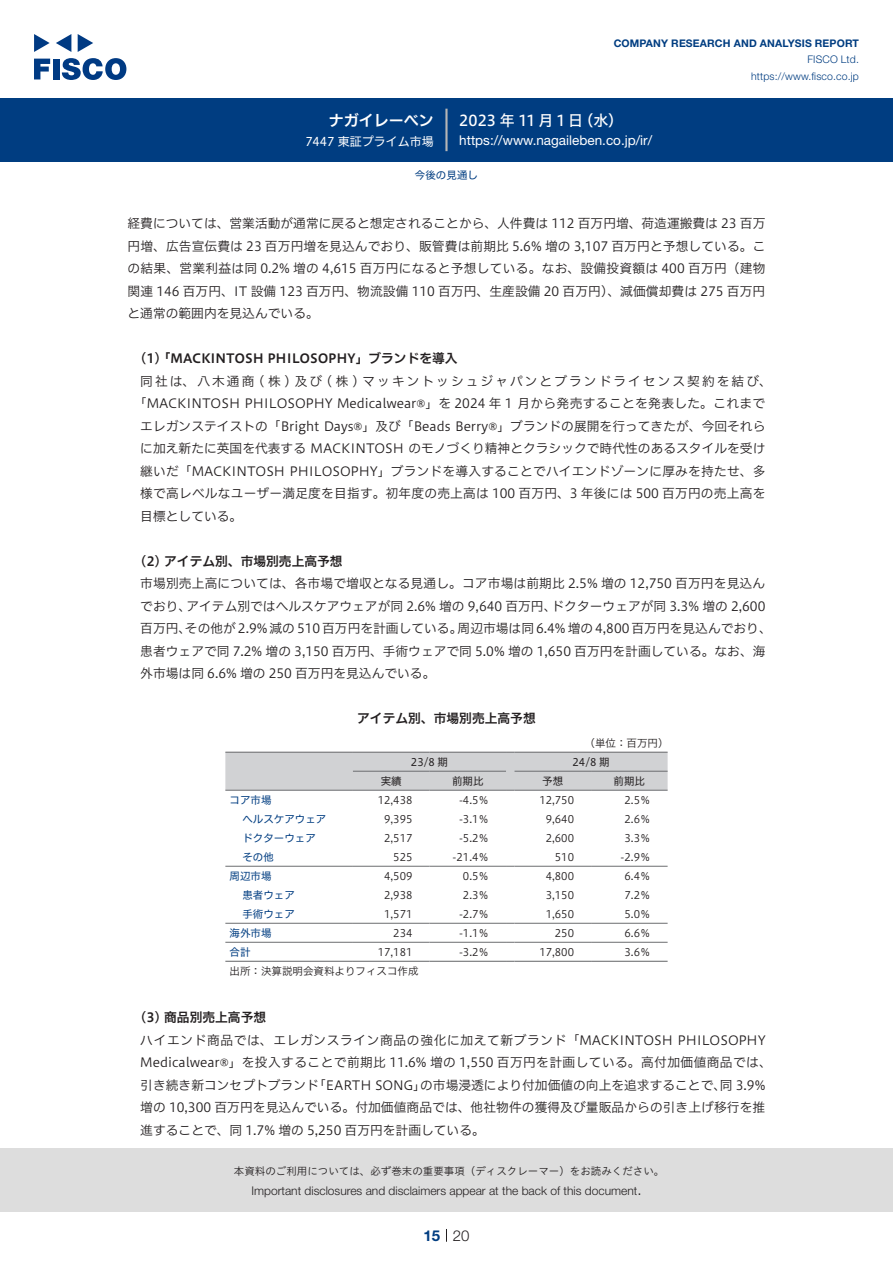
<style>
.page{position:relative;width:893px;height:1263px;background:#fff}
.page>*{position:absolute;margin:0;border:0;box-sizing:border-box;transform-origin:0 0}
.t1{font:15px "Hiragino UD Sans F Std N W5";letter-spacing:.175em;color:#fff}
.t2{font:15px "Hiragino UD Sans F Std N W6";color:#fff}
.t3{font:300 15px "Helvetica Neue LT Std";color:#231f20}
.t4{font:700 15px "Helvetica Neue LT Std";color:#003d81}
.t5{font:13.5px "Helvetica Neue LT Std";color:#fff}
.t6{font:12.75px/22.5px "Hiragino UD Sans F Std N W3";color:#231f20}
.t7{font:12.75px "Hiragino UD Sans F Std N W6";color:#231f20}
.t8{font:12.75px "Hiragino UD Sans F Std N W3";letter-spacing:.03em;color:#231f20}
.t9{font:12.75px "Hiragino UD Sans F Std N W3";letter-spacing:.05em;color:#231f20}
.t10{font:12.75px "Hiragino UD Sans F Std N W3";letter-spacing:.16em;color:#231f20}
.t11{font:300 12px "Helvetica Neue LT Std";color:#231f20}
.t12{font:12px "Hiragino UD Sans F Std N W4";color:#fff}
.t13{font:10.5px "Hiragino UD Sans F Std N W3";color:#231f20}
.t14{font:10.5px "Hiragino UD Sans F Std N W4";color:#003d81}
.t15{font:10.5px "Hiragino UD Sans Std W3";color:#231f20}
.t16{font:700 10.5px "Helvetica Neue LT Std";letter-spacing:.015em;color:#003d81}
.t17{font:300 10.5px/16.5px "Helvetica Neue LT Std";letter-spacing:.015em;color:#003d81;text-align:right}
.t18{font:10.5px "Hiragino UD Sans F Std N W4";color:#231f20}
</style>
<div class="page">
<div style="left:0;top:1148px;width:893px;height:64px;background:#ddd"></div>
<svg style="left:34px;top:59px;width:16px;height:20px"></svg>
<div style="left:53px;top:59px;width:6px;height:20px;background:#003a83"></div>
<svg style="left:62px;top:58px;width:64px;height:22px"></svg>
<svg style="left:34px;top:34px;width:16px;height:18px"></svg>
<svg style="left:78px;top:34px;width:15px;height:18px"></svg>
<svg style="left:56px;top:34px;width:15px;height:18px"></svg>
<div style="left:0;top:98px;width:893px;height:64px;background:#003d81"></div>
<hr style="left:445px;top:109px;width:3px;height:42px;background:#b5b5b6">
<svg style="left:446px;top:1229px;width:1px;height:13px"></svg>
<hr style="left:225px;top:866px;width:128px;height:1px;background:#6c6d70">
<hr style="left:353px;top:866px;width:76px;height:1px;background:#6c6d70">
<hr style="left:429px;top:866px;width:77px;height:1px;background:#6c6d70">
<hr style="left:514px;top:866px;width:77px;height:1px;background:#6c6d70">
<hr style="left:591px;top:866px;width:77px;height:1px;background:#6c6d70">
<hr style="left:225px;top:923px;width:128px;height:1px;background:#6c6d70">
<hr style="left:353px;top:923px;width:76px;height:1px;background:#6c6d70">
<hr style="left:429px;top:923px;width:77px;height:1px;background:#6c6d70">
<hr style="left:514px;top:923px;width:77px;height:1px;background:#6c6d70">
<hr style="left:591px;top:923px;width:77px;height:1px;background:#6c6d70">
<hr style="left:225px;top:942px;width:128px;height:1px;background:#6c6d70">
<hr style="left:353px;top:942px;width:76px;height:1px;background:#6c6d70">
<hr style="left:429px;top:942px;width:77px;height:1px;background:#6c6d70">
<hr style="left:514px;top:942px;width:77px;height:1px;background:#6c6d70">
<hr style="left:591px;top:942px;width:77px;height:1px;background:#6c6d70">
<svg style="left:225px;top:752px;width:443px;height:39px;background:#cbccce"></svg>
<hr style="left:514px;top:752px;width:77px;height:1px;background:#6c6d70">
<hr style="left:591px;top:752px;width:77px;height:1px;background:#6c6d70">
<hr style="left:225px;top:961px;width:128px;height:1px;background:#6c6d70">
<hr style="left:353px;top:961px;width:76px;height:1px;background:#6c6d70">
<hr style="left:429px;top:961px;width:77px;height:1px;background:#6c6d70">
<hr style="left:514px;top:961px;width:77px;height:1px;background:#6c6d70">
<hr style="left:591px;top:961px;width:77px;height:1px;background:#6c6d70">
<p class="t2" style="left:329px;top:109px;width:107px">ナガイレーベン</p>
<p class="t12" style="left:305px;top:132px;width:130px">7447 東証プライム市場</p>
<p class="t16" style="left:614px;top:37px;width:247px">COMPANY RESEARCH AND ANALYSIS REPORT</p>
<p class="t17" style="left:751px;top:51px;width:109px">FISCO Ltd. https://www.fisco.co j p.</p>
<p class="t1" style="left:459px;top:109px;width:126px">2023年11月1日</p>
<p class="t1" style="left:578px;top:109px;width:46px">（水(</p>
<p class="t5" style="left:459px;top:132px;width:194px">https://www.nagaileben. c o j p. /i r/</p>
<p class="t14" style="left:415px;top:167px;width:64px">今後の見通し</p>
<p class="t6" style="left:128px;top:211px;width:639px;text-align:justify">経費については、営業活動が通常に戻ると想定されることから、人件費は 112 百万円増、荷造運搬費は 23 百万円増、広告宣伝費は 23 百万円増を見込んでおり、販管費は前期比 5.6% 増の 3,107 百万円と予想している。この結果、営業利益は同 0.2% 増の 4,615 百万円になると予想している。なお、設備投資額は 400 百万円（建物関連 146 百万円、IT 設備 123 百万円、物流設備 110 百万円、生産設備 20 百万円）、減価償却費は 275 百万円と通常の範囲内を見込んでいる。</p>
<p class="t7" style="left:140px;top:349px;width:319px">1( ) 「MACKINTOSH PHILOSOPHY」ブランドを導入</p>
<p class="t10" style="left:140px;top:371px;width:633px">同社は、八木通商 ( 株 ) 及び ( 株 ) マッキントッシュジャパンとブランドライセンス契約を結び、</p>
<p class="t6" style="left:134px;top:391px;width:633px">「MACKINTOSH PHILOSOPHY Medicalwear®」を 2024 年 1 月から発売することを発表した。これまで</p>
<p class="t6" style="left:140px;top:414px;width:627px">エレガンステイストの「Bright Days®」及び「Beads Berry®」ブランドの展開を行ってきたが、今回それら</p>
<p class="t6" style="left:140px;top:436px;width:627px">に加え新たに英国を代表する MACKINTOSH のモノづくり精神とクラシックで時代性のあるスタイルを受け</p>
<p class="t6" style="left:140px;top:459px;width:627px">継いだ「MACKINTOSH PHILOSOPHY」ブランドを導入することでハイエンドゾーンに厚みを持たせ、多</p>
<p class="t6" style="left:140px;top:481px;width:627px">様で高レベルなユーザー満足度を目指す。初年度の売上高は 100 百万円、3 年後には 500 百万円の売上高を</p>
<p class="t6" style="left:140px;top:504px;width:104px">目標としている。</p>
<p class="t7" style="left:140px;top:551px;width:204px">2( ) アイテム別、市場別売上高予想</p>
<p class="t6" style="left:140px;top:571px;width:627px;text-align:right">市場別売上高については、各市場で増収となる見通し。コア市場は前期比 2.5% 増の 12,750 百万円を見込んドクターウェアが同 3.3% 増の 2,600</p>
<p class="t6" style="left:186px;top:594px;width:372px">アイテム別ではヘルスケアウェアが同 2.6% 増の 9,640 百万円、</p>
<p class="t6" style="left:140px;top:594px;width:52px">でおり、</p>
<p class="t6" style="left:185px;top:616px;width:279px">その他が2.9% 減の 510 百万円を計画している。</p>
<p class="t6" style="left:458px;top:616px;width:316px">周辺市場は同6.4% 増の 4,800 百万円を見込んでおり、</p>
<p class="t6" style="left:140px;top:616px;width:627px">百万円、<br>患者ウェアで同 7.2% 増の 3,150 百万円、手術ウェアで同 5.0% 増の 1,650 百万円を計画している。なお、海外市場は同 6.6% 増の 250 百万円を見込んでいる。</p>
<p class="t7" style="left:357px;top:709px;width:180px">アイテム別、市場別売上高予想</p>
<p class="t13" style="left:585px;top:735px;width:85px">（単位：百万円(</p>
<p class="t18" style="left:573px;top:754px;width:39px">24/8 期</p>
<p class="t18" style="left:411px;top:754px;width:39px">23/8 期</p>
<p class="t18" style="left:381px;top:773px;width:23px">実績</p>
<p class="t18" style="left:452px;top:773px;width:33px">前期比</p>
<p class="t18" style="left:542px;top:773px;width:22px">予想</p>
<p class="t18" style="left:614px;top:773px;width:33px">前期比</p>
<p class="t14" style="left:230px;top:792px;width:43px">コア市場</p>
<p class="t13" style="left:378px;top:792px;width:36px">12,438</p>
<p class="t13" style="left:459px;top:792px;width:31px">-4.5％</p>
<p class="t13" style="left:539px;top:792px;width:36px">12,750</p>
<p class="t13" style="left:625px;top:792px;width:28px">2.5％</p>
<p class="t14" style="left:242px;top:811px;width:85px">ヘルスケアウェア</p>
<p class="t13" style="left:384px;top:811px;width:30px">9,395</p>
<p class="t13" style="left:459px;top:811px;width:31px">-3.1％</p>
<p class="t13" style="left:546px;top:811px;width:30px">9,640</p>
<p class="t13" style="left:625px;top:811px;width:28px">2.6％</p>
<p class="t14" style="left:242px;top:830px;width:75px">ドクターウェア</p>
<p class="t13" style="left:384px;top:830px;width:30px">2,517</p>
<p class="t13" style="left:459px;top:830px;width:31px">-5.2％</p>
<p class="t13" style="left:546px;top:830px;width:30px">2,600</p>
<p class="t13" style="left:625px;top:830px;width:28px">3.3％</p>
<p class="t14" style="left:242px;top:849px;width:33px">その他</p>
<p class="t13" style="left:393px;top:849px;width:21px">525</p>
<p class="t13" style="left:453px;top:849px;width:38px">-21.4％</p>
<p class="t13" style="left:555px;top:849px;width:21px">510</p>
<p class="t13" style="left:621px;top:849px;width:31px">-2.9％</p>
<p class="t14" style="left:230px;top:868px;width:43px">周辺市場</p>
<p class="t13" style="left:384px;top:868px;width:30px">4,509</p>
<p class="t13" style="left:463px;top:868px;width:28px">0.5％</p>
<p class="t13" style="left:546px;top:868px;width:30px">4,800</p>
<p class="t13" style="left:625px;top:868px;width:28px">6.4％</p>
<p class="t14" style="left:242px;top:887px;width:54px">患者ウェア</p>
<p class="t13" style="left:384px;top:887px;width:30px">2,938</p>
<p class="t13" style="left:463px;top:887px;width:28px">2.3％</p>
<p class="t13" style="left:546px;top:887px;width:30px">3,150</p>
<p class="t13" style="left:625px;top:887px;width:28px">7.2％</p>
<p class="t14" style="left:242px;top:906px;width:54px">手術ウェア</p>
<p class="t13" style="left:384px;top:906px;width:30px">1,571</p>
<p class="t13" style="left:459px;top:906px;width:31px">-2.7％</p>
<p class="t13" style="left:546px;top:906px;width:30px">1,650</p>
<p class="t13" style="left:625px;top:906px;width:28px">5.0％</p>
<p class="t14" style="left:230px;top:925px;width:43px">海外市場</p>
<p class="t13" style="left:393px;top:925px;width:21px">234</p>
<p class="t13" style="left:459px;top:925px;width:31px">-1.1％</p>
<p class="t13" style="left:555px;top:925px;width:21px">250</p>
<p class="t13" style="left:625px;top:925px;width:28px">6.6％</p>
<p class="t14" style="left:230px;top:944px;width:22px">合計</p>
<p class="t13" style="left:230px;top:963px;width:190px">出所：決算説明会資料よりフィスコ作成</p>
<p class="t7" style="left:140px;top:1008px;width:127px">3( ) 商品別売上高予想</p>
<p class="t9" style="left:140px;top:1030px;width:627px">ハイエンド商品では、エレガンスライン商品の強化に加えて新ブランド「MACKINTOSH PHILOSOPHY</p>
<p class="t8" style="left:140px;top:1053px;width:633px">Medicalwear®」を投入することで前期比 11.6% 増の 1,550 百万円を計画している。高付加価値商品では、</p>
<p class="t6" style="left:420px;top:1073px;width:347px">の市場浸透により付加価値の向上を追求することで同、 3.9%</p>
<p class="t13" style="left:625px;top:944px;width:28px">3.6％</p>
<p class="t13" style="left:459px;top:944px;width:31px">-3.2％</p>
<p class="t13" style="left:378px;top:944px;width:36px">17,181</p>
<p class="t13" style="left:539px;top:944px;width:36px">17,800</p>
<p class="t6" style="left:140px;top:1073px;width:626px">引き続き新コンセプトブランド<br>増の 10,300 百万円を見込んでいる。付加価値商品では、他社物件の獲得及び量販品からの引き上げ移行を推進することで、同 1.7% 増の 5,250 百万円を計画している。</p>
<p class="t6" style="left:313px;top:1073px;width:114px">「EARTH SONG」</p>
<p class="t15" style="left:234px;top:1163px;width:432px">本資料のご利用については、必ず巻末の重要事項（ディスクレーマー）をお読みください。</p>
<p class="t3" style="left:637px;top:1180px;width:6px">.</p>
<p class="t11" style="left:251px;top:1183px;width:387px">Important disclosures and disclaimers appear at the back of this document</p>
<p class="t4" style="left:423px;top:1226px;width:18px">15</p>
<p class="t3" style="left:453px;top:1226px;width:18px">20</p>
</div>
